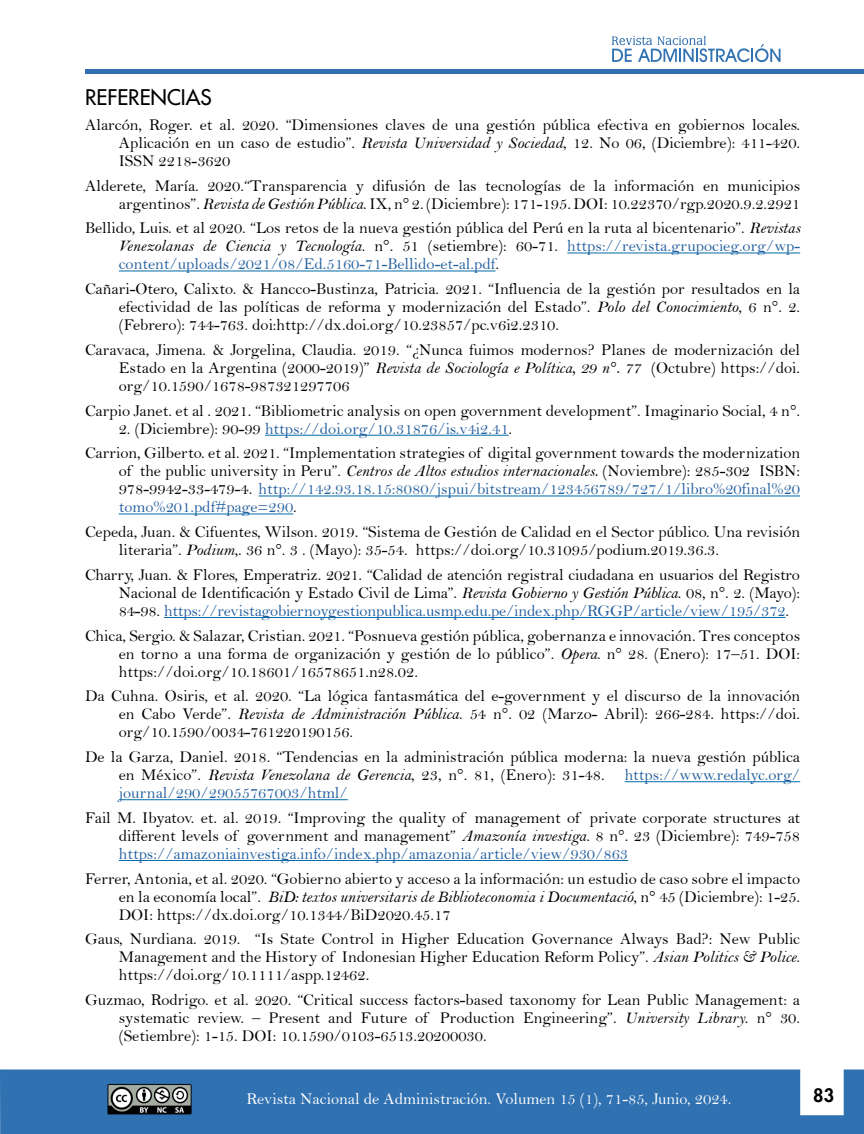
<style>
.page{position:relative;width:864px;height:1134px;background:#fff}
.page>*{position:absolute;margin:0;border:0;box-sizing:border-box;transform-origin:0 0}
.t1{font:500 21px "Futura Std";color:#000}
.t2{font:800 18px "Futura Std";color:#000}
.t3{font:16.5px/18px "Bell";color:#000;text-align:justify}
.t4{font:16.5px/18px "Bell";color:#235f9f;text-align:justify}
.t5{font:16.5px "Bell MT Italic";color:#000}
.t6{font:16.5px "Bell";color:#fff}
.s1{font-family:"Bell MT Italic"}
.s2{color:#235f9f}
.s3{color:#000}
.s4{font-family:"Bell MT Italic";color:#000}
.s5{font-family:"Bell"}
</style>
<div class="page">
<svg style="left:612px;top:36px;width:169px;height:26px"></svg>
<div style="left:85px;top:69px;width:779px;height:5px;background:#3071b2"></div>
<div style="left:0;top:1070px;width:864px;height:64px;background:#3071b2"></div>
<img style="left:104px;top:1083px;width:90px;height:31px">
<hr style="left:567px;top:253px;width:233px;height:1px;background:#006baa">
<hr style="left:119px;top:271px;width:377px;height:1px;background:#006baa">
<hr style="left:265px;top:435px;width:244px;height:1px;background:#006baa">
<hr style="left:259px;top:496px;width:541px;height:1px;background:#006baa">
<hr style="left:119px;top:514px;width:174px;height:1px;background:#006baa">
<hr style="left:164px;top:617px;width:622px;height:1px;background:#006baa">
<hr style="left:625px;top:781px;width:175px;height:1px;background:#006baa">
<hr style="left:119px;top:799px;width:229px;height:1px;background:#006baa">
<hr style="left:119px;top:860px;width:509px;height:1px;background:#006baa">
<p class="t1" style="left:85px;top:84px;width:128px">REFERENCIAS</p>
<p class="t3" style="left:119px;top:115px;width:683px;text-indent:-34px">Alarcón, Roger. et al. 2020. “Dimensiones claves de una gestión pública efectiva en gobiernos locales.<br>Aplicación en un caso de estudio”. <span class="s1">Revista Universidad y Sociedad</span>, 12. No 06, (Diciembre): 411-420.<br>ISSN 2218-3620</p>
<p class="t3" style="left:85px;top:176px;width:717px;text-align:right">Alderete, María. 2020.“Transparencia y difusión de las tecnologías de la información en municipios argentinos”. <span class="s1">Revista de Gestión Pública</span>. IX, n° 2. (Diciembre): 171-195. DOI: 10.22370/rgp.2020.9.2.2921</p>
<p class="t3" style="left:119px;top:219px;width:683px;text-indent:-34px">Bellido, Luis. et al 2020. “Los retos de la nueva gestión pública del Perú en la ruta al bicentenario”. <span class="s1">Revistas Venezolanas de Ciencia y Tecnología</span>. n°. 51 (setiembre): 60-71. <span class="s2">https://revista.grupocieg.org/wp&shy;content/uploads/2021/08/Ed.5160-71-Bellido-et-al.pdf</span>.</p>
<p class="t3" style="left:119px;top:280px;width:683px;text-indent:-34px">Cañari-Otero, Calixto. &amp; Hancco-Bustinza, Patricia. 2021. “Influencia de la gestión por resultados en la efectividad de las políticas de reforma y modernización del Estado”. <span class="s1">Polo del Conocimiento</span>, 6 n°. 2. (Febrero): 744-763. doi:http://dx.doi.org/10.23857/pc.v6i2.2310.</p>
<p class="t3" style="left:119px;top:341px;width:683px;text-indent:-34px">Caravaca, Jimena. &amp; Jorgelina, Claudia. 2019. “¿Nunca fuimos modernos? Planes de modernización del Estado en la Argentina (2000-2019)” <span class="s1">Revista de Sociología e Política, 29 n°. 77</span> (Octubre) https://doi. org/10.1590/1678-987321297706</p>
<p class="t3" style="left:85px;top:401px;width:717px">Carpio Janet. et al . 2021. “Bibliometric analysis on open government development”. Imaginario Social, 4 n°.</p>
<p class="t3" style="left:85px;top:416px;width:717px;line-height:24.8px;text-indent:34px">2. (Diciembre): 90-99 <span class="s2">https://doi.org/10.31876/is.v4i2.41</span>.<br>Carrion, Gilberto. et al. 2021. “Implementation strategies of digital government towards the modernization</p>
<p class="t4" style="left:119px;top:462px;width:683px"><span class="s3">of the public university in Peru”.</span> <span class="s4">Centros de Altos estudios internacionales.</span> <span class="s3">(Noviembre): 285-302 ISBN:<br>978-9942-33-479-4.</span> http://142.93.18.15:8080/jspui/bitstream/123456789/727/1/libro%20final%20 tomo%201.pdf#page=290<span class="s3">.</span></p>
<p class="t3" style="left:119px;top:523px;width:683px;text-indent:-34px">Cepeda, Juan. &amp; Cifuentes, Wilson. 2019. “Sistema de Gestión de Calidad en el Sector público. Una revisión literaria”. <span class="s1">Podium</span>,. 36 n°. 3 . (Mayo): 35-54. https://doi.org/10.31095/podium.2019.36.3.</p>
<p class="t3" style="left:119px;top:566px;width:683px;text-indent:-34px">Charry, Juan. &amp; Flores, Emperatriz. 2021. “Calidad de atención registral ciudadana en usuarios del Registro Nacional de Identificación y Estado Civil de Lima”. <span class="s1">Revista Gobierno y Gestión Pública</span>. 08, n°. 2. (Mayo):<br>84-98. <span class="s2">https://revistagobiernoygestionpublica.usmp.edu.pe/index.php/RGGP/article/view/195/372</span>.</p>
<p class="t3" style="left:119px;top:626px;width:683px;text-indent:-34px">Chica, Sergio. &amp; Salazar, Cristian. 2021. “Posnueva gestión pública, gobernanza e innovación. Tres conceptos en torno a una forma de organización y gestión de lo público”. <span class="s1">Opera</span>. n° 28. (Enero): 17–51. DOI: https://doi.org/10.18601/16578651.n28.02.</p>
<p class="t3" style="left:119px;top:687px;width:683px;text-indent:-34px">Da Cuhna. Osiris, et al. 2020. “La lógica fantasmática del e-government y el discurso de la innovación en Cabo Verde”. <span class="s1">Revista de Administración Pública</span>. 54 n°. 02 (Marzo- Abril): 266-284. https://doi. org/10.1590/0034-761220190156.</p>
<p class="t3" style="left:119px;top:748px;width:683px;text-indent:-34px">De la Garza, Daniel. 2018. “Tendencias en la administración pública moderna: la nueva gestión pública en México”. <span class="s1">Revista Venezolana de Gerencia</span>, 23, n°. 81, (Enero): 31-48. <span class="s2">https://www.redalyc.org/ journal/290/29055767003/html/</span></p>
<p class="t3" style="left:119px;top:809px;width:683px;text-indent:-34px">Fail M. Ibyatov. et. al. 2019. “Improving the quality of management of private corporate structures at different levels of government and management” <span class="s1">Amazonía investiga</span>. 8 n°. 23 (Diciembre): 749-758 <span class="s2">https://amazoniainvestiga.info/index.php/amazonia/article/view/930/863</span></p>
<p class="t3" style="left:85px;top:869px;width:717px">Ferrer, Antonia, et al. 2020. “Gobierno abierto y acceso a la información: un estudio de caso sobre el impacto</p>
<p class="t5" style="left:119px;top:887px;width:683px"><span class="s5">en la economía local”.</span> BiD: textos universitaris de Biblioteconomia i Documentació<span class="s5">, n° 45 (Diciembre): 1-25.</span></p>
<p class="t3" style="left:85px;top:902px;width:717px;line-height:24.8px;text-indent:34px">DOI: https://dx.doi.org/10.1344/BiD2020.45.17<br>Gaus, Nurdiana. 2019. “Is State Control in Higher Education Governance Always Bad?: New Public</p>
<p class="t3" style="left:119px;top:948px;width:683px">Management and the History of Indonesian Higher Education Reform Policy”. <span class="s1">Asian Politics &amp; Police</span>. https://doi.org/10.1111/aspp.12462.</p>
<p class="t3" style="left:119px;top:991px;width:683px;text-indent:-34px">Guzmao, Rodrigo. et al. 2020. “Critical success factors-based taxonomy for Lean Public Management: a systematic review. – Present and Future of Production Engineering”. <span class="s1">University Library</span>. n° 30. (Setiembre): 1-15. DOI: 10.1590/0103-6513.20200030.</p>
<p class="t6" style="left:247px;top:1088px;width:486px">Revista Nacional de Administración. Volumen 15 (1), 71-85, Junio, 2024.</p>
<p class="t2" style="left:813px;top:1084px;width:22px">83</p>
</div>
